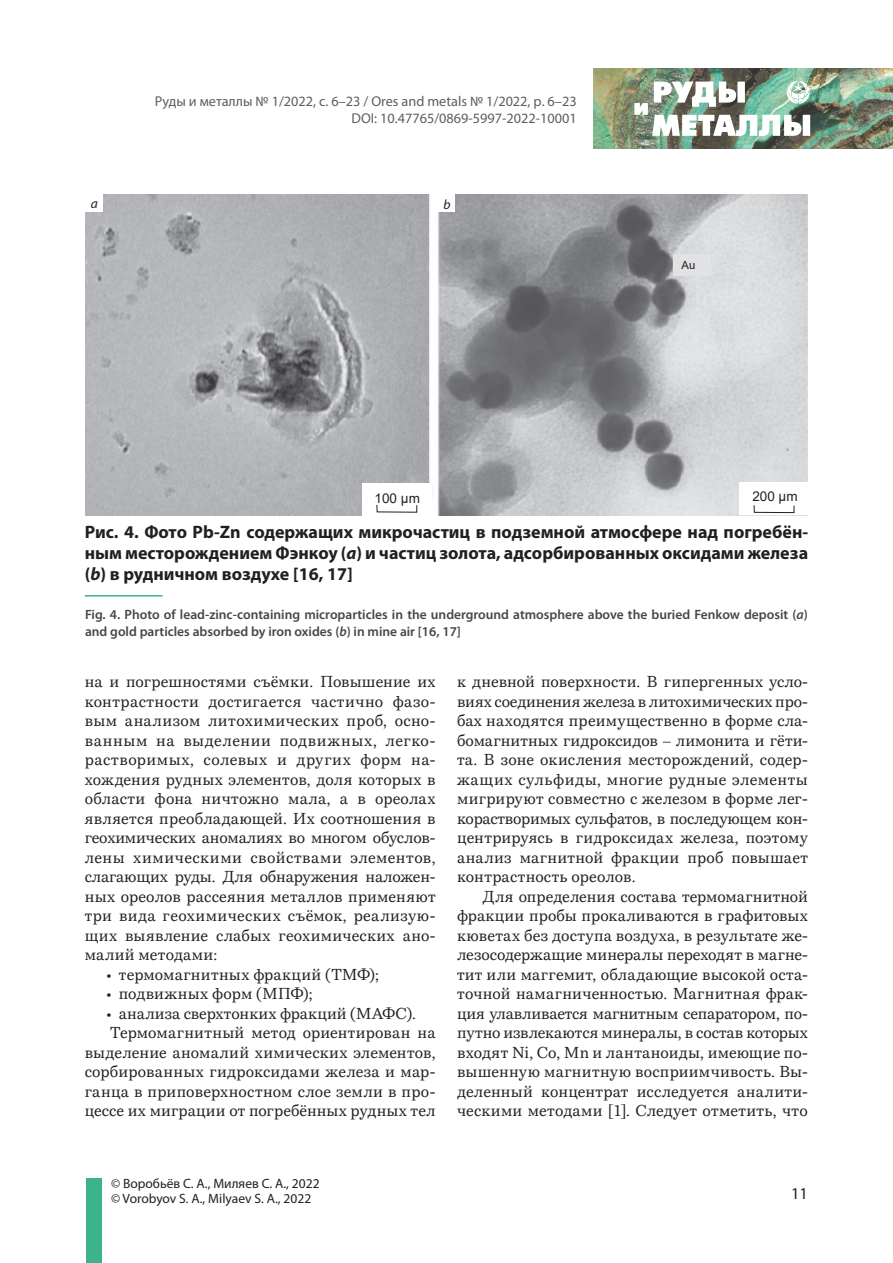
<style>
.page{position:relative;width:893px;height:1263px;background:#fff}
.page>*{position:absolute;margin:0;border:0;box-sizing:border-box;transform-origin:0 0}
.t1{font:700 18px/21px "Myriad Pro";color:#231f20;text-align:justify}
.t2{font:16.5px "Myriad Pro";color:#231f20}
.Осн__текст_РиМ{font:15.75px/19.5px "Bressay Trial";letter-spacing:.015em;color:#231f20;text-align:justify}
.t3{font:14.25px/17.1px "Myriad Pro";color:#5f5e5e;text-align:right}
.Назв__рис__англ{font:600 13.5px/16.2px "Myriad Pro";color:#474646}
.t4{font:13.5px/15px "Myriad Pro";color:#231f20}
.t5{font:13.5px "Arial";color:#231f20}
.t6{font:italic 13.5px "Myriad Pro";color:#231f20}
.t7{font:11.25px "Arial";color:#231f20}
.s1{font-style:italic}
</style>
<div class="page">
<div style="left:86px;top:1178px;width:15px;height:85px;background:#3db389"></div>
<img style="left:594px;top:68px;width:299px;height:81px">
<img style="left:635px;top:81px;width:176px;height:55px">
<img style="left:85px;top:195px;width:723px;height:320px">
<div style="left:85px;top:195px;width:17px;height:17px;background:#fff"></div>
<div style="left:431px;top:195px;width:24px;height:17px;background:#fff"></div>
<div style="left:362px;top:483px;width:69px;height:32px;background:#fff"></div>
<svg style="left:376px;top:504px;width:42px;height:9px"></svg>
<div style="left:739px;top:482px;width:68px;height:33px;background:#fff"></div>
<svg style="left:753px;top:505px;width:42px;height:8px"></svg>
<div style="left:673px;top:254px;width:37px;height:22px;background:#e1e2e4"></div>
<hr style="left:85px;top:595px;width:77px;height:1px;background:#3db389">
<p class="t3" style="left:155px;top:92px;width:423px">Руды и металлы № 1/2022, с. 6–23 / Ores and metals № 1/2022, р. 6–23<br>DOI: 10.47765/0869-5997-2022-10001</p>
<p class="t6" style="left:91px;top:195px;width:9px">а</p>
<p class="t6" style="left:443px;top:196px;width:9px">b</p>
<p class="t7" style="left:682px;top:257px;width:15px">Au</p>
<p class="t5" style="left:375px;top:489px;width:47px">100 μm</p>
<p class="t5" style="left:752px;top:487px;width:47px">200 μm</p>
<p class="t1" style="left:85px;top:521px;width:725px">Рис. 4. Фото Pb-Zn содержащих микрочастиц в подземной атмосфере над погребён&shy;ным месторождением Фэнкоу (<span class="s1">а</span>) и частиц золота, адсорбированных оксидами железа (<span class="s1">b</span>) в рудничном воздухе [16, 17]</p>
<p class="Назв__рис__англ" style="left:85px;top:607px;width:724px">Fig. 4. Photo of lead-zinc-containing microparticles in the underground atmosphere above the buried Fenkow deposit (<span class="s1">a</span>) and gold particles absorbed by iron oxides (<span class="s1">b</span>) in mine air [16, 17]</p>
<p class="Осн__текст_РиМ" style="left:85px;top:672px;width:352px">на и погрешностями съёмки. Повышение их контрастности достигается частично фазо&shy;вым анализом литохимических проб, осно&shy;ванным на выделении подвижных, легко&shy;растворимых, солевых и других форм на&shy;хождения рудных элементов, доля которых в области фона ничтожно мала, а в ореолах является преобладающей. Их соотношения в геохимических аномалиях во многом обуслов&shy;лены химическими свойствами элементов, слагающих руды. Для обнаружения наложен&shy;ных ореолов рассеяния металлов применяют три вида геохимических съёмок, реализую&shy;щих выявление слабых геохимических ано&shy;малий методами:</p>
<p class="Осн__текст_РиМ" style="left:106px;top:964px;width:274px">• термомагнитных фракций (ТМФ);</p>
<p class="Осн__текст_РиМ" style="left:106px;top:984px;width:208px">• подвижных форм (МПФ);</p>
<p class="Осн__текст_РиМ" style="left:106px;top:1003px;width:311px">• анализа сверхтонких фракций (МАФС).</p>
<p class="Осн__текст_РиМ" style="left:85px;top:1023px;width:352px;text-indent:26px">Термомагнитный метод ориентирован на выделение аномалий химических элементов, сорбированных гидроксидами железа и мар&shy;ганца в приповерхностном слое земли в про&shy;цессе их миграции от погребённых рудных тел</p>
<p class="Осн__текст_РиМ" style="left:457px;top:672px;width:352px">к дневной поверхности. В гипергенных усло&shy;виях соединения железа в литохимических про&shy;бах находятся преимущественно в форме сла&shy;бомагнитных гидроксидов – лимонита и гёти&shy;та. В зоне окисления месторождений, содер&shy;жащих сульфиды, многие рудные элементы мигрируют совместно с железом в форме лег&shy;корастворимых сульфатов, в последующем кон&shy;центрируясь в гидроксидах железа, поэтому анализ магнитной фракции проб повышает контрастность ореолов.</p>
<p class="Осн__текст_РиМ" style="left:457px;top:886px;width:352px;text-indent:26px">Для определения состава термомагнитной фракции пробы прокаливаются в графитовых кюветах без доступа воздуха, в результате же&shy;лезосодержащие минералы переходят в магне&shy;тит или маггемит, обладающие высокой оста&shy;точной намагниченностью. Магнитная фрак&shy;ция улавливается магнитным сепаратором, по&shy;путно извлекаются минералы, в состав которых входят Ni, Со, Мn и лантаноиды, имеющие по&shy;вышенную магнитную восприимчивость. Вы&shy;деленный концентрат исследуется аналити&shy;ческими методами [1]. Следует отметить, что</p>
<p class="t4" style="left:111px;top:1175px;width:210px">© Воробьёв С. А., Миляев С. А., 2022 © Vorobyov S. A., Milyaev S. A., 2022</p>
<p class="t2" style="left:791px;top:1183px;width:18px">11</p>
</div>
